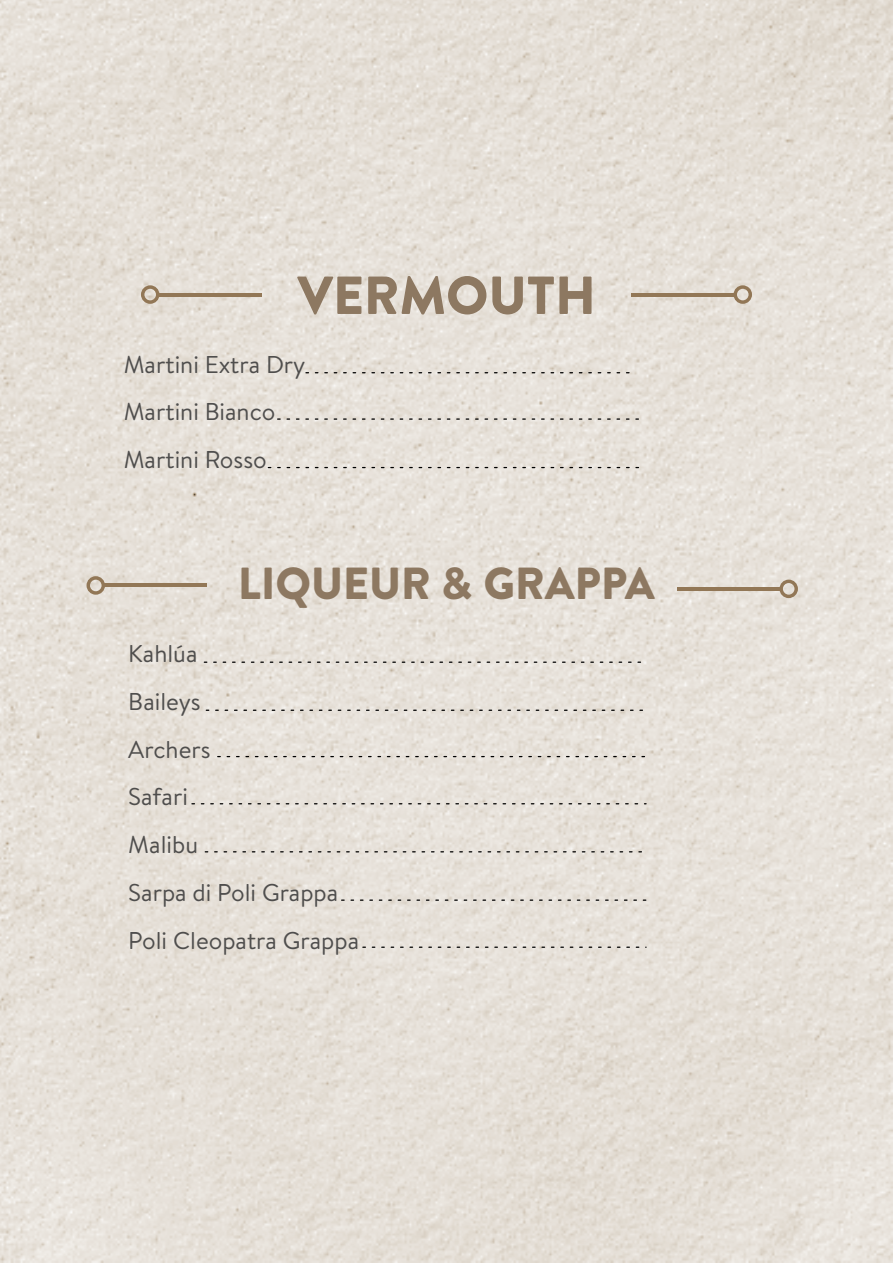
<style>
.page{position:relative;width:893px;height:1263px;background:#e6e1d9}
.page>*{position:absolute;margin:0;border:0;box-sizing:border-box;transform-origin:0 0}
.t1{font:900 53.4px "Brandon Text";color:#8d7861}
.t2{font:900 44.85px "Brandon Text";color:#8d7861}
.t3{font:24.3px/47.7px "Brandon Text";color:#4f4e4d}
</style>
<div class="page">
<svg style="left:204px;top:661px;width:442px;height:2px"></svg>
<svg style="left:218px;top:756px;width:427px;height:1px"></svg>
<svg style="left:192px;top:803px;width:454px;height:1px"></svg>
<svg style="left:205px;top:851px;width:437px;height:1px"></svg>
<svg style="left:342px;top:899px;width:304px;height:2px"></svg>
<svg style="left:206px;top:710px;width:437px;height:1px"></svg>
<svg style="left:363px;top:946px;width:283px;height:2px"></svg>
<svg style="left:306px;top:372px;width:324px;height:1px"></svg>
<svg style="left:268px;top:467px;width:371px;height:1px"></svg>
<svg style="left:278px;top:418px;width:366px;height:2px"></svg>
<svg style="left:141px;top:285px;width:18px;height:19px"></svg>
<hr style="left:158px;top:293px;width:104px;height:3px;background:#927756">
<svg style="left:733px;top:285px;width:19px;height:19px"></svg>
<hr style="left:631px;top:293px;width:104px;height:3px;background:#927756">
<svg style="left:87px;top:576px;width:18px;height:19px"></svg>
<hr style="left:103px;top:584px;width:104px;height:3px;background:#927756">
<svg style="left:779px;top:580px;width:19px;height:18px"></svg>
<hr style="left:677px;top:587px;width:104px;height:3px;background:#927756">
<h1 class="t1" style="left:297px;top:258px;width:300px">VERMOUTH</h1>
<p class="t3" style="left:124px;top:339px;width:183px">Martini Extra Dry<br>Martini Bianco<br>Martini Rosso</p>
<h2 class="t2" style="left:238px;top:551px;width:418px">LIQUEUR &amp; GRAPPA</h2>
<p class="t3" style="left:128px;top:629px;width:232px">Kahlúa<br>Baileys<br>Archers<br>Safari<br>Malibu<br>Sarpa di Poli Grappa<br>Poli Cleopatra Grappa</p>
</div>
